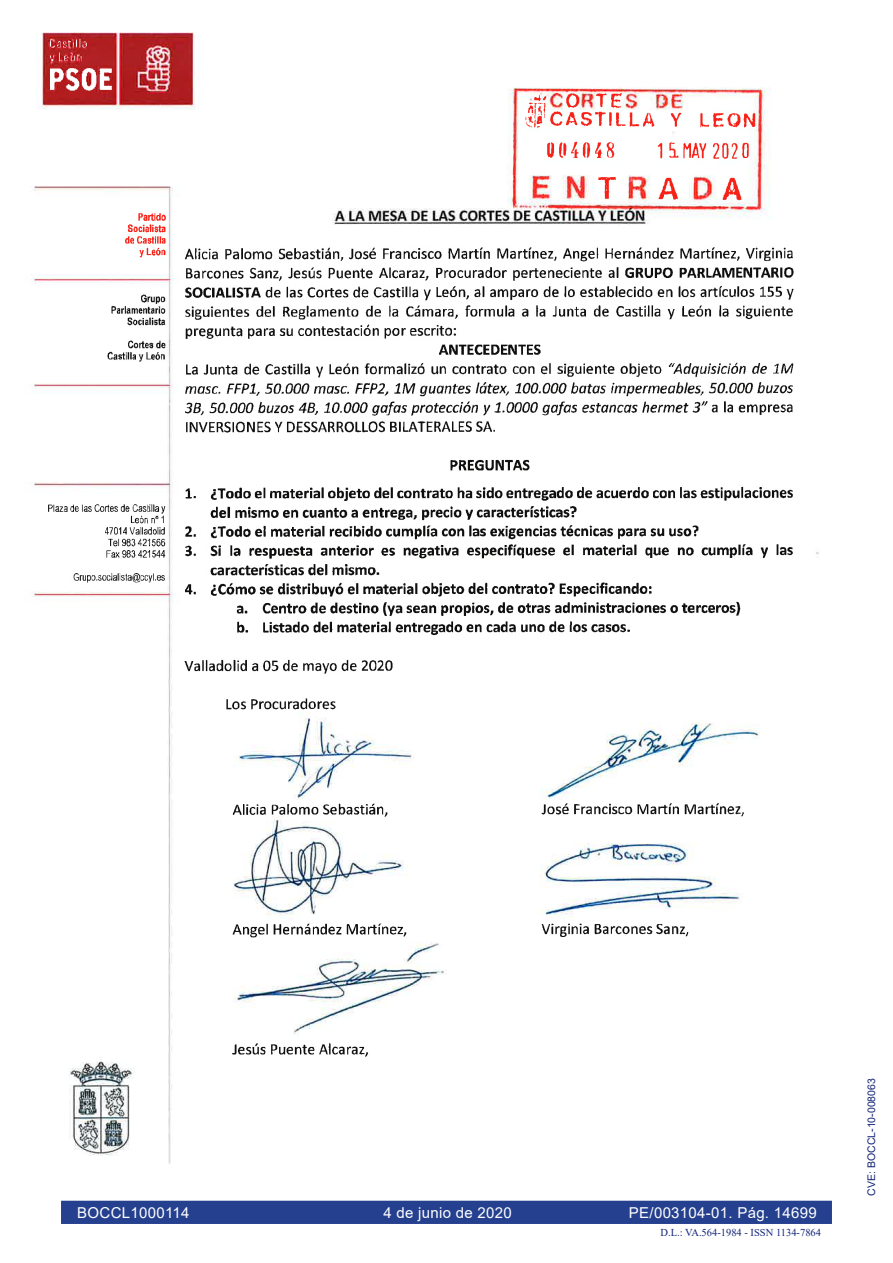
<style>
.page{position:relative;width:893px;height:1263px;background:#fff}
.page>*{position:absolute;margin:0;border:0;box-sizing:border-box;transform-origin:0 0}
.E_CVE{font:15px "Arial";letter-spacing:.02em;color:#fff}
.t1{font:10.5px "Times New Roman";color:#132477}
.t2{font:10.5px "Arial";color:#132477}
</style>
<div class="page">
<div style="left:60px;top:1200px;width:773px;height:25px;background:#25408f"></div>
<div style="left:60px;top:1199px;width:773px;height:26px;border:2px solid #fff"></div>
<img style="left:31px;top:32px;width:802px;height:1168px">
<img style="left:50px;top:40px;width:63px;height:50px">
<img style="left:124px;top:93px;width:632px;height:155px">
<img style="left:48px;top:248px;width:747px;height:809px">
<p class="E_CVE" style="left:77px;top:1202px;width:114px">BOCCL1000114</p>
<p class="E_CVE" style="left:383px;top:1202px;width:130px">4 de junio de 2020</p>
<p class="E_CVE" style="left:629px;top:1202px;width:189px">PE/003104-01. Pág. 14699</p>
<p class="t1" style="left:661px;top:1225px;width:162px">D.L.: VA.564-1984 - ISSN 1134-7864</p>
<p class="t2" style="left:864px;top:1195px;width:119px;rotate:-90deg">CVE: BOCCL-10-008063</p>
</div>
